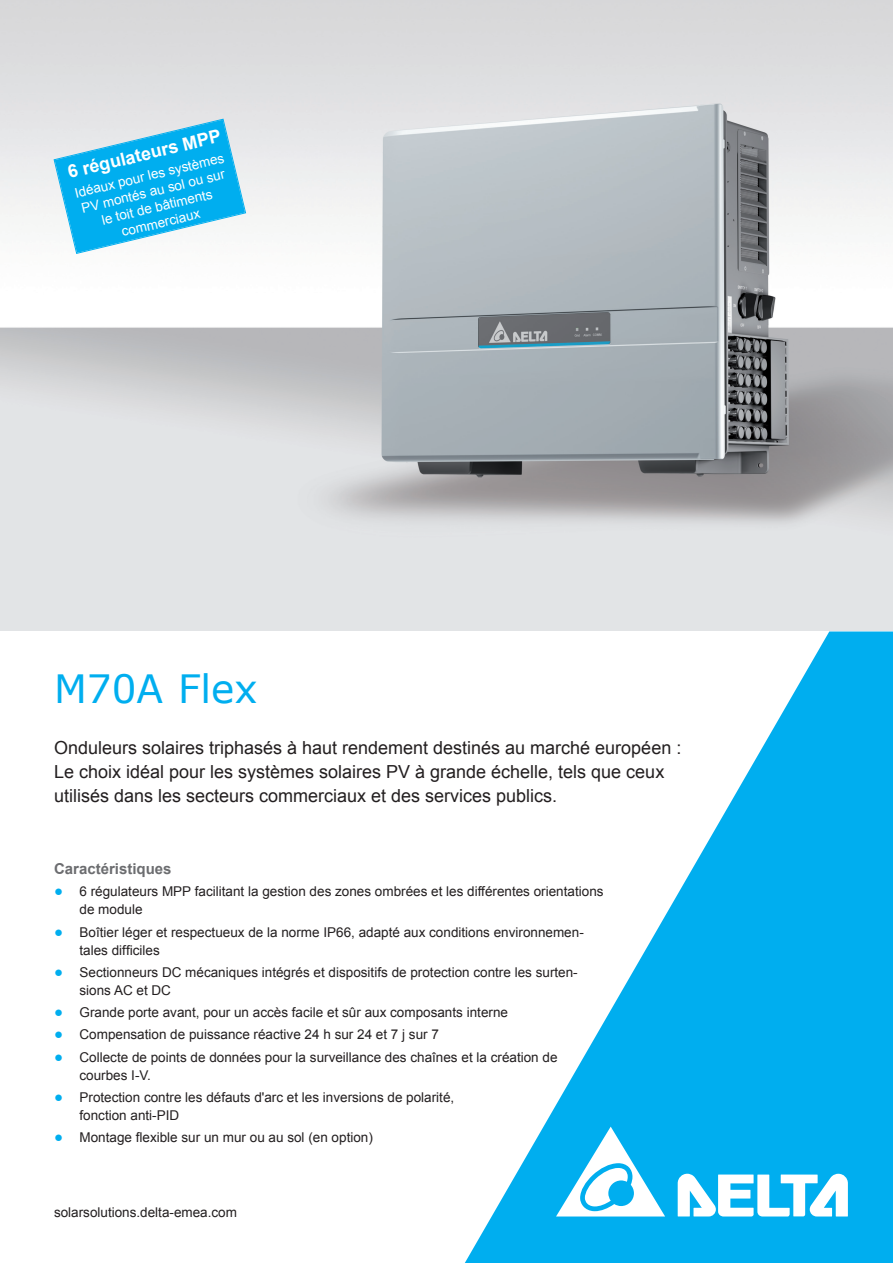
<style>
.page{position:relative;width:893px;height:1263px;background:#fff}
.page>*{position:absolute;margin:0;border:0;box-sizing:border-box;transform-origin:0 0}
.HE-Product_name_shor{font:39px "Verdana";color:#00aeef}
.HE-Teaser-pf{font:18px "Arial";color:#231f20}
.t1{font:700 18px "Arial";color:#fff}
.HE-Heading_Features{font:700 15px "Arial";color:#6c6d70}
.CD-Web_address-pf{font:13.5px/18px "Arial";color:#231f20}
.HE-Featuring_descrip{font:13.5px/16.2px "Arial";color:#fff;text-align:center}
.s1{font-size:15px;color:#00aeef}
</style>
<div class="page">
<img style="left:0;top:0;width:893px;height:631px">
<svg style="left:54px;top:119px;width:192px;height:135px"></svg>
<svg style="left:465px;top:631px;width:428px;height:632px;fill:#00aeef"></svg>
<svg style="left:678px;top:1174px;width:170px;height:42px"></svg>
<svg style="left:556px;top:1126px;width:109px;height:90px"></svg>
<p class="t1" style="left:65px;top:160px;width:159px;rotate:-13deg">6 régulateurs MPP</p>
<p class="HE-Featuring_descrip" style="left:73px;top:185px;width:155px;rotate:-13deg">Idéaux pour les systèmes<br>PV montés au sol ou sur le toit de bâtiments commerciaux</p>
<p class="HE-Product_name_shor" style="left:54px;top:662px;width:205px">M70A Flex</p>
<p class="HE-Teaser-pf" style="left:54px;top:736px;width:629px">Onduleurs solaires triphasés à haut rendement destinés au marché européen :</p>
<p class="HE-Teaser-pf" style="left:54px;top:760px;width:612px">Le choix idéal pour les systèmes solaires PV à grande échelle, tels que ceux</p>
<p class="HE-Teaser-pf" style="left:54px;top:784px;width:505px">utilisés dans les secteurs commerciaux et des services publics.</p>
<p class="HE-Heading_Features" style="left:54px;top:859px;width:119px">Caractéristiques</p>
<p class="CD-Web_address-pf" style="left:80px;top:883px;width:526px;text-indent:-26px"><span class="s1">●</span> 6 régulateurs MPP facilitant la gestion des zones ombrées et les différentes orientations de module</p>
<p class="CD-Web_address-pf" style="left:80px;top:923px;width:506px;text-indent:-26px"><span class="s1">●</span> Boîtier léger et respectueux de la norme IP66, adapté aux conditions environnemen&shy;tales difficiles</p>
<p class="CD-Web_address-pf" style="left:80px;top:963px;width:500px;text-indent:-26px"><span class="s1">●</span> Sectionneurs DC mécaniques intégrés et dispositifs de protection contre les surten&shy;sions AC et DC</p>
<p class="CD-Web_address-pf" style="left:54px;top:1003px;width:455px"><span class="s1">●</span> Grande porte avant, pour un accès facile et sûr aux composants interne</p>
<p class="CD-Web_address-pf" style="left:54px;top:1026px;width:386px"><span class="s1">●</span> Compensation de puissance réactive 24 h sur 24 et 7 j sur 7</p>
<p class="CD-Web_address-pf" style="left:80px;top:1048px;width:479px;text-indent:-26px"><span class="s1">●</span> Collecte de points de données pour la surveillance des chaînes et la création de courbes I-V.</p>
<p class="CD-Web_address-pf" style="left:80px;top:1088px;width:376px;text-indent:-26px"><span class="s1">●</span> Protection contre les défauts d'arc et les inversions de polarité, fonction anti-PID</p>
<p class="CD-Web_address-pf" style="left:54px;top:1128px;width:320px"><span class="s1">●</span> Montage flexible sur un mur ou au sol (en option)</p>
<p class="CD-Web_address-pf" style="left:54px;top:1204px;width:185px">solarsolutions.delta-emea.com</p>
</div>
